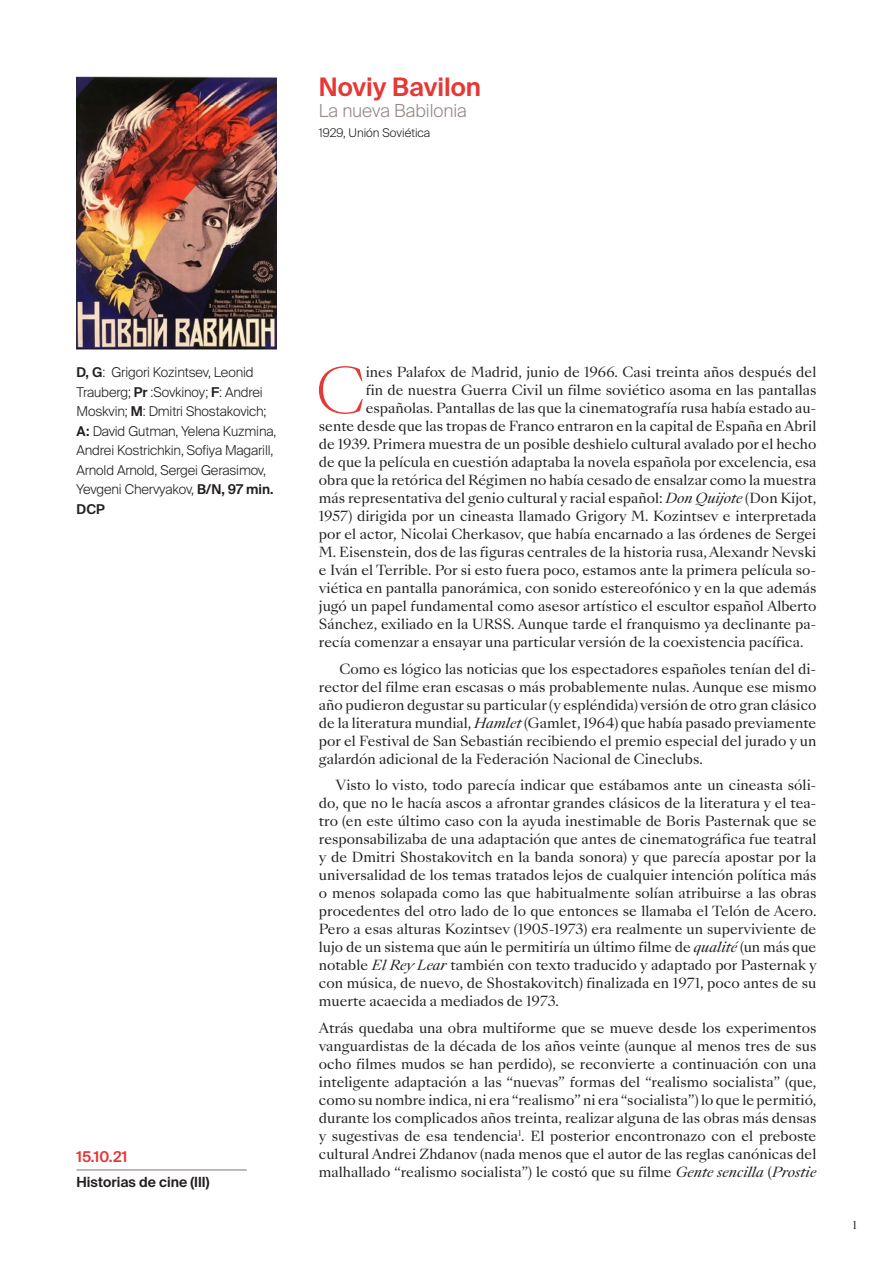
<style>
.page{position:relative;width:893px;height:1263px;background:#fff}
.page>*{position:absolute;margin:0;border:0;box-sizing:border-box;transform-origin:0 0}
.CAPITULAR{font:300 61.05px "Sang Bleu Kingdom";color:#e63835}
.Listado_programacion{font:600 25.5px "Suisse Intl";color:#e63835}
.Listado_programacion-2{font:300 18px "Suisse Intl";color:#938a87}
.Listado_programacion-3{font:600 14.85px "Suisse Intl";color:#e63835}
.t1{font:600 13.95px "Suisse Intl";color:#231f20}
.CUERPO_TEXTO{font:13.5px/18px "Sang Bleu Kingdom";color:#231f20;text-align:justify}
.CAPITULAR-2{font:13.5px "Sang Bleu Kingdom";color:#231f20}
.BIBLIOGRAFIA{font:13.5px/18px "Sang Bleu Kingdom";color:#231f20;text-align:justify}
.Listado_programacion-4{font:300 13.5px/19.5px "Suisse Intl";letter-spacing:-.01em;color:#231f20}
.Listado_programacion-5{font:300 12px "Suisse Intl";color:#231f20}
.t2{font:12px "Times";color:#231f20}
.s1{font-weight:600}
.s2{font-style:italic}
</style>
<div class="page">
<img style="left:77px;top:77px;width:200px;height:272px">
<hr style="left:77px;top:1170px;width:170px;height:1px;background:#7d7571">
<p class="Listado_programacion" style="left:319px;top:73px;width:164px">Noviy Bavilon</p>
<p class="Listado_programacion-2" style="left:319px;top:100px;width:149px">La nueva Babilonia</p>
<p class="Listado_programacion-5" style="left:319px;top:126px;width:113px">1929, Unión Soviética</p>
<p class="Listado_programacion-4" style="left:77px;top:363px;width:201px"><span class="s1">D, G</span>: Grigori Kozintsev, Leonid<br>Trauberg; <span class="s1">Pr</span> :Sovkinoy; <span class="s1">F</span>: Andrei<br>Moskvin; <span class="s1">M</span>: Dmitri Shostakovich;<br><span class="s1">A:</span> David Gutman, Yelena Kuzmina,<br>Andrei Kostrichkin, Sofiya Magarill,<br>Arnold Arnold, Sergei Gerasimov,<br>Yevgeni Chervyakov, <span class="s1">B/N, 97 min.<br>DCP</span></p>
<p class="Listado_programacion-3" style="left:77px;top:1149px;width:52px">15.10.21</p>
<p class="t1" style="left:77px;top:1173px;width:134px">Historias de cine (III)</p>
<p class="CAPITULAR" style="left:316px;top:349px;width:52px">C</p>
<p class="CAPITULAR-2" style="left:366px;top:363px;width:452px">ines Palafox de Madrid, junio de 1966. Casi treinta años después del</p>
<p class="CAPITULAR-2" style="left:366px;top:381px;width:452px">fin de nuestra Guerra Civil un filme soviético asoma en las pantallas</p>
<p class="CAPITULAR-2" style="left:366px;top:399px;width:452px">españolas. Pantallas de las que la cinematografía rusa había estado au-</p>
<p class="CAPITULAR-2" style="left:319px;top:417px;width:499px">sente desde que las tropas de Franco entraron en la capital de España en Abril</p>
<p class="CAPITULAR-2" style="left:319px;top:435px;width:499px">de 1939. Primera muestra de un posible deshielo cultural avalado por el hecho</p>
<p class="CAPITULAR-2" style="left:319px;top:453px;width:499px">de que la película en cuestión adaptaba la novela española por excelencia, esa</p>
<p class="CAPITULAR-2" style="left:319px;top:471px;width:499px">obra que la retórica del Régimen no había cesado de ensalzar como la muestra</p>
<p class="CAPITULAR-2" style="left:319px;top:489px;width:499px">más representativa del genio cultural y racial español: <span class="s2">Don Quijote</span> (Don Kijot,</p>
<p class="CAPITULAR-2" style="left:319px;top:507px;width:499px">1957) dirigida por un cineasta llamado Grigory M. Kozintsev e interpretada</p>
<p class="CAPITULAR-2" style="left:319px;top:525px;width:499px">por el actor, Nicolai Cherkasov, que había encarnado a las órdenes de Sergei</p>
<p class="CAPITULAR-2" style="left:319px;top:543px;width:499px">M. Eisenstein, dos de las figuras centrales de la historia rusa, Alexandr Nevski</p>
<p class="CAPITULAR-2" style="left:319px;top:561px;width:499px">e Iván el Terrible. Por si esto fuera poco, estamos ante la primera película so-</p>
<p class="CAPITULAR-2" style="left:319px;top:579px;width:499px">viética en pantalla panorámica, con sonido estereofónico y en la que además</p>
<p class="CAPITULAR-2" style="left:319px;top:597px;width:499px">jugó un papel fundamental como asesor artístico el escultor español Alberto</p>
<p class="CAPITULAR-2" style="left:319px;top:615px;width:499px">Sánchez, exiliado en la URSS. Aunque tarde el franquismo ya declinante pa-</p>
<p class="CAPITULAR-2" style="left:319px;top:633px;width:486px">recía comenzar a ensayar una particular versión de la coexistencia pacífica.</p>
<p class="CUERPO_TEXTO" style="left:319px;top:660px;width:499px;text-indent:21px">Como es lógico las noticias que los espectadores españoles tenían del di&shy;rector del filme eran escasas o más probablemente nulas. Aunque ese mismo año pudieron degustar su particular (y espléndida) versión de otro gran clásico de la literatura mundial, <span class="s2">Hamlet</span> (Gamlet, 1964) que había pasado previamente por el Festival de San Sebastián recibiendo el premio especial del jurado y un galardón adicional de la Federación Nacional de Cineclubs.</p>
<p class="CUERPO_TEXTO" style="left:319px;top:777px;width:499px;text-indent:17px">Visto lo visto, todo parecía indicar que estábamos ante un cineasta sóli&shy;do, que no le hacía ascos a afrontar grandes clásicos de la literatura y el tea&shy;tro (en este último caso con la ayuda inestimable de Boris Pasternak que se responsabilizaba de una adaptación que antes de cinematográfica fue teatral y de Dmitri Shostakovitch en la banda sonora) y que parecía apostar por la universalidad de los temas tratados lejos de cualquier intención política más o menos solapada como las que habitualmente solían atribuirse a las obras procedentes del otro lado de lo que entonces se llamaba el Telón de Acero.<br>Pero a esas alturas Kozintsev (1905-1973) era realmente un superviviente de lujo de un sistema que aún le permitiría un último filme de <span class="s2">qualité</span> (un más que notable <span class="s2">El Rey Lear</span> también con texto traducido y adaptado por Pasternak y con música, de nuevo, de Shostakovitch) finalizada en 1971, poco antes de su muerte acaecida a mediados de 1973.</p>
<p class="BIBLIOGRAFIA" style="left:319px;top:1019px;width:499px">Atrás quedaba una obra multiforme que se mueve desde los experimentos vanguardistas de la década de los años veinte (aunque al menos tres de sus ocho filmes mudos se han perdido), se reconvierte a continuación con una inteligente adaptación a las “nuevas” formas del “realismo socialista” (que, como su nombre indica, ni era “realismo” ni era “socialista”) lo que le permitió, durante los complicados años treinta, realizar alguna de las obras más densas y sugestivas de esa tendencia<sup>1</sup>. El posterior encontronazo con el preboste cultural Andrei Zhdanov (nada menos que el autor de las reglas canónicas del malhallado “realismo socialista”) le costó que su filme <span class="s2">Gente sencilla</span> (<span class="s2">Prostie</span></p>
<p class="t2" style="left:852px;top:1214px;width:7px">1</p>
</div>
